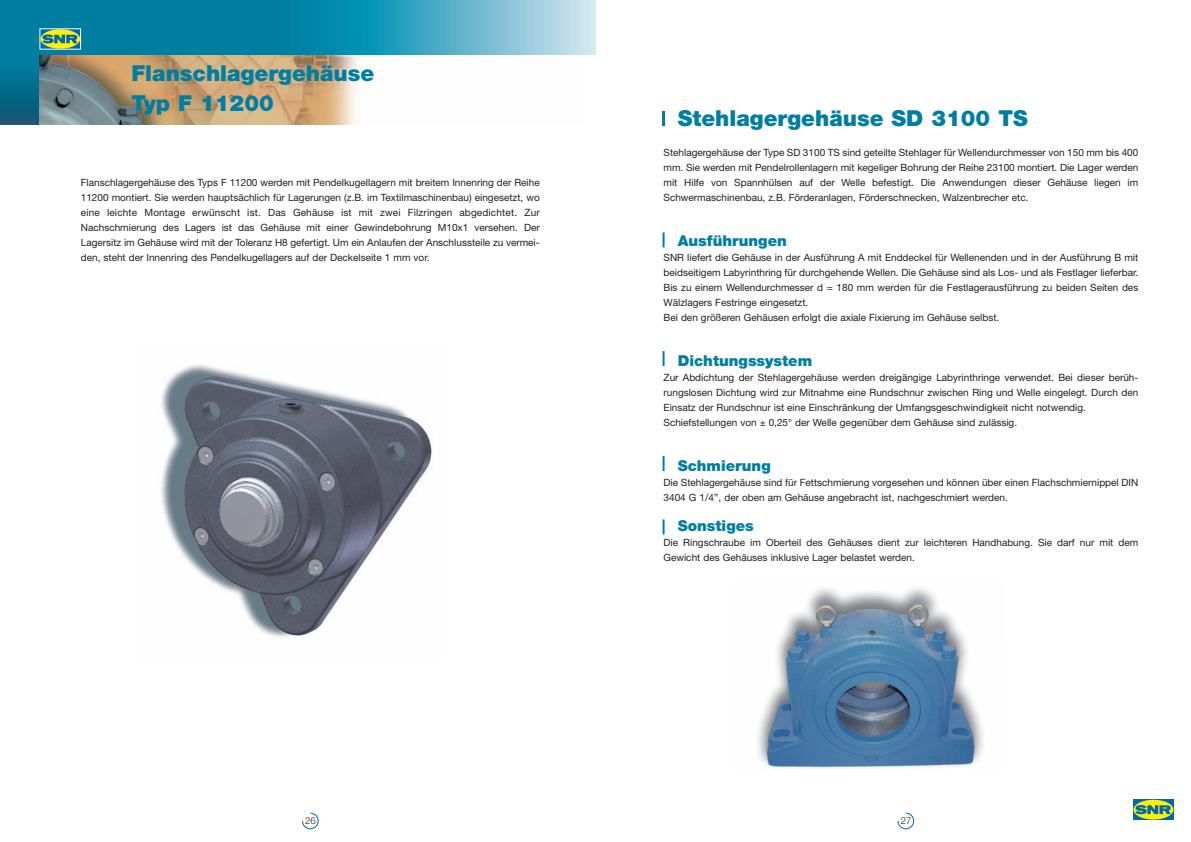
<style>
.page{position:relative;width:1191px;height:842px;background:#fff}
.page>*{position:absolute;margin:0;border:0;box-sizing:border-box;transform-origin:0 0}
.t1{font:900 22px/30px "Helvetica Neue";color:#007ea2}
.t2{font:900 15px "Helvetica Neue";color:#007ea2}
.t3{font:10px/15px "Helvetica Neue";color:#231f20}
.t4{font:300 9.5px "Helvetica Neue";color:#231f20}
</style>
<div class="page">
<img style="left:758px;top:588px;width:225px;height:180px">
<svg style="left:1173px;top:799px;width:1px;height:21px"></svg>
<svg style="left:1133px;top:799px;width:40px;height:21px"></svg>
<div style="left:1133px;top:800px;width:40px;height:19px;background:#fff101;border-radius:50%"></div>
<svg style="left:1135px;top:805px;width:35px;height:9px"></svg>
<svg style="left:897px;top:813px;width:17px;height:16px"></svg>
<div style="left:0;top:0;width:294px;height:73px;background:#007ea2"></div>
<svg style="left:294px;top:0;width:301px;height:55px;background:#54afc9"></svg>
<svg style="left:0;top:64px;width:40px;height:61px;background:#096987"></svg>
<img style="left:40px;top:55px;width:318px;height:70px">
<div style="left:40px;top:29px;width:40px;height:20px;background:#0166b3"></div>
<svg style="left:40px;top:29px;width:40px;height:20px"></svg>
<svg style="left:43px;top:34px;width:35px;height:9px"></svg>
<svg style="left:302px;top:813px;width:16px;height:16px"></svg>
<hr style="left:662px;top:111px;width:3px;height:15px;background:#007ea2">
<svg style="left:662px;top:232px;width:2px;height:15px"></svg>
<svg style="left:662px;top:351px;width:2px;height:15px"></svg>
<svg style="left:662px;top:456px;width:2px;height:15px"></svg>
<svg style="left:662px;top:519px;width:2px;height:15px"></svg>
<img style="left:161px;top:364px;width:271px;height:273px">
<h1 class="t1" style="left:131px;top:60px;width:244px">Flanschlagergehäuse<br>Typ F 11200</h1>
<p class="t3" style="left:81px;top:176px;width:460px;text-align:justify">Flanschlagergehäuse des Typs F 11200 werden mit Pendelkugellagern mit breitem Innenring der Reihe 11200 montiert. Sie werden hauptsächlich für Lagerungen (z.B. im Textilmaschinenbau) eingesetzt, wo eine leichte Montage erwünscht ist. Das Gehäuse ist mit zwei Filzringen abgedichtet. Zur Nachschmierung des Lagers ist das Gehäuse mit einer Gewindebohrung M10x1 versehen. Der Lagersitz im Gehäuse wird mit der Toleranz H8 gefertigt. Um ein Anlaufen der Anschlussteile zu vermei&shy;den, steht der Innenring des Pendelkugellagers auf der Deckelseite 1 mm vor.</p>
<p class="t4" style="left:305px;top:815px;width:12px">26</p>
<h1 class="t1" style="left:677px;top:105px;width:351px">Stehlagergehäuse SD 3100 TS</h1>
<p class="t3" style="left:663px;top:146px;width:476px;text-align:justify">Stehlagergehäuse der Type SD 3100 TS sind geteilte Stehlager für Wellendurchmesser von 150 mm bis 400 mm. Sie werden mit Pendelrollenlagern mit kegeliger Bohrung der Reihe 23100 montiert. Die Lager werden mit Hilfe von Spannhülsen auf der Welle befestigt. Die Anwendungen dieser Gehäuse liegen im Schwermaschinenbau, z.B. Förderanlagen, Förderschnecken, Walzenbrecher etc.</p>
<h2 class="t2" style="left:677px;top:235px;width:111px">Ausführungen</h2>
<p class="t3" style="left:663px;top:251px;width:476px">SNR liefert die Gehäuse in der Ausführung A mit Enddeckel für Wellenenden und in der Ausführung B mit beidseitigem Labyrinthring für durchgehende Wellen. Die Gehäuse sind als Los- und als Festlager lieferbar.<br>Bis zu einem Wellendurchmesser d = 180 mm werden für die Festlagerausführung zu beiden Seiten des Wälzlagers Festringe eingesetzt.<br>Bei den größeren Gehäusen erfolgt die axiale Fixierung im Gehäuse selbst.</p>
<h2 class="t2" style="left:677px;top:355px;width:136px">Dichtungssystem</h2>
<p class="t3" style="left:663px;top:371px;width:476px">Zur Abdichtung der Stehlagergehäuse werden dreigängige Labyrinthringe verwendet. Bei dieser berüh&shy;rungslosen Dichtung wird zur Mitnahme eine Rundschnur zwischen Ring und Welle eingelegt. Durch den Einsatz der Rundschnur ist eine Einschränkung der Umfangsgeschwindigkeit nicht notwendig.<br>Schiefstellungen von ± 0,25° der Welle gegenüber dem Gehäuse sind zulässig.</p>
<h2 class="t2" style="left:677px;top:460px;width:95px">Schmierung</h2>
<p class="t3" style="left:663px;top:476px;width:476px">Die Stehlagergehäuse sind für Fettschmierung vorgesehen und können über einen Flachschmiernippel DIN<br>3404 G 1/4’’, der oben am Gehäuse angebracht ist, nachgeschmiert werden.</p>
<h2 class="t2" style="left:677px;top:520px;width:78px">Sonstiges</h2>
<p class="t3" style="left:663px;top:536px;width:476px">Die Ringschraube im Oberteil des Gehäuses dient zur leichteren Handhabung. Sie darf nur mit dem<br>Gewicht des Gehäuses inklusive Lager belastet werden.</p>
<p class="t4" style="left:900px;top:815px;width:12px">27</p>
</div>
